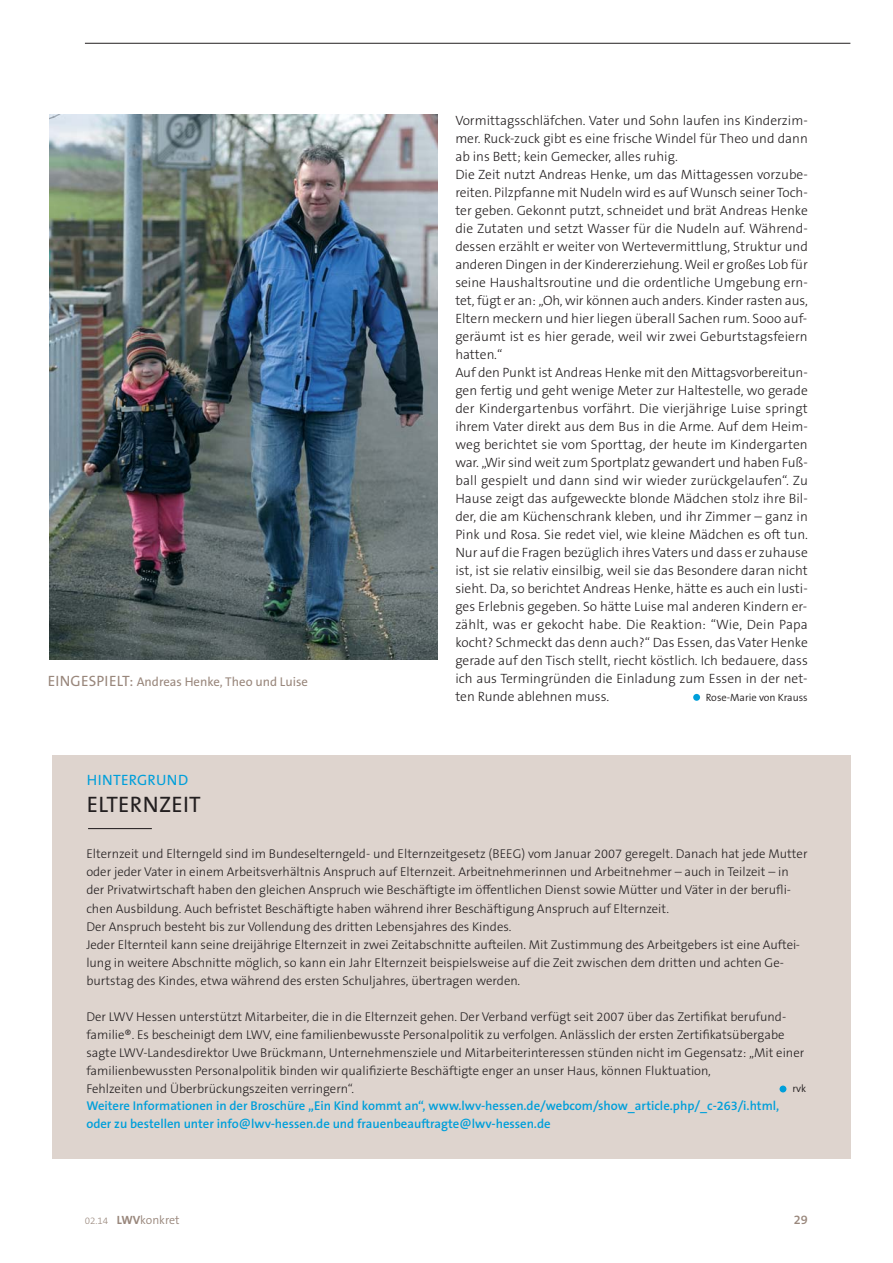
<style>
.page{position:relative;width:893px;height:1263px;background:#fff}
.page>*{position:absolute;margin:0;border:0;box-sizing:border-box;transform-origin:0 0}
.t1{font:22.5px "The Sans B W5 Plain";letter-spacing:.015em;color:#231f20}
.t2{font:15px "The Sans B W5 Plain";letter-spacing:.015em;color:#009fda}
.t3{font:300 13.5px/18px "The Sans B W3";color:#231f20}
.t4{font:300 12.75px/18px "The Sans B W3";color:#231f20}
.t5{font:600 12.75px/18px "The Sans B W6";color:#009fda}
.t6{font:12.75px "The Sans B W5 Plain";color:#99877c}
.t7{font:600 12.75px "The Sans B W6";color:#99877c}
.t8{font:300 12px "The Sans B W4";color:#99877c}
.t9{font:300 10.5px "The Sans B W4";color:#231f20}
.s1{font-size:15px}
.s2{font-family:"The Sans B W3";font-size:9.75px}
.s3{font-family:"The Sans B W7";font-weight:700}
</style>
<div class="page">
<hr style="left:85px;top:43px;width:765px;height:1px;background:#231f20">
<div style="left:693px;top:694px;width:7px;height:7px;background:#009fda;border-radius:50%"></div>
<div style="left:52px;top:756px;width:798px;height:403px;background:#ded4ce"></div>
<div style="left:779px;top:1086px;width:7px;height:6px;background:#009fda;border-radius:50%"></div>
<hr style="left:88px;top:828px;width:64px;height:1px;background:#231f20">
<img style="left:49px;top:115px;width:388px;height:545px">
<p class="t6" style="left:48px;top:677px;width:262px"><span class="s1">EINGESPIELT:</span> Andreas Henke, Theo und Luise</p>
<p class="t2" style="left:87px;top:774px;width:103px">HINTERGRUND</p>
<h1 class="t1" style="left:87px;top:796px;width:116px">ELTERNZEIT</h1>
<p class="t3" style="left:455px;top:113px;width:354px">Vormittagsschläfchen. Vater und Sohn laufen ins Kinderzim&shy;mer. Ruck-zuck gibt es eine frische Windel für Theo und dann ab ins Bett; kein Gemecker, alles ruhig.<br>Die Zeit nutzt Andreas Henke, um das Mittagessen vorzube&shy;reiten. Pilzpfanne mit Nudeln wird es auf Wunsch seiner Toch&shy;ter geben. Gekonnt putzt, schneidet und brät Andreas Henke die Zutaten und setzt Wasser für die Nudeln auf. Während&shy;dessen erzählt er weiter von Wertevermittlung, Struktur und anderen Dingen in der Kindererziehung. Weil er großes Lob für seine Haushaltsroutine und die ordentliche Umgebung ern&shy;tet, fügt er an: „Oh, wir können auch anders. Kinder rasten aus, Eltern meckern und hier liegen überall Sachen rum. Sooo auf&shy;geräumt ist es hier gerade, weil wir zwei Geburtstagsfeiern hatten.“<br>Auf den Punkt ist Andreas Henke mit den Mittagsvorbereitun&shy;gen fertig und geht wenige Meter zur Haltestelle, wo gerade der Kindergartenbus vorfährt. Die vierjährige Luise springt ihrem Vater direkt aus dem Bus in die Arme. Auf dem Heim&shy;weg berichtet sie vom Sporttag, der heute im Kindergarten war. „Wir sind weit zum Sportplatz gewandert und haben Fuß&shy;ball gespielt und dann sind wir wieder zurückgelaufen“. Zu Hause zeigt das aufgeweckte blonde Mädchen stolz ihre Bil&shy;der, die am Küchenschrank kleben, und ihr Zimmer – ganz in Pink und Rosa. Sie redet viel, wie kleine Mädchen es oft tun.<br>Nur auf die Fragen bezüglich ihres Vaters und dass er zuhause ist, ist sie relativ einsilbig, weil sie das Besondere daran nicht sieht. Da, so berichtet Andreas Henke, hätte es auch ein lusti&shy;ges Erlebnis gegeben. So hätte Luise mal anderen Kindern er&shy;zählt, was er gekocht habe. Die Reaktion: “Wie, Dein Papa kocht? Schmeckt das denn auch?“ Das Essen, das Vater Henke gerade auf den Tisch stellt, riecht köstlich. Ich bedauere, dass ich aus Termingründen die Einladung zum Essen in der net&shy;ten Runde ablehnen muss.</p>
<p class="t9" style="left:706px;top:693px;width:103px">Rose-Marie von Krauss</p>
<p class="t4" style="left:86px;top:846px;width:723px">Elternzeit und Elterngeld sind im Bundeselterngeld- und Elternzeitgesetz (BEEG) vom Januar 2007 geregelt. Danach hat jede Mutter oder jeder Vater in einem Arbeitsverhältnis Anspruch auf Elternzeit. Arbeitnehmerinnen und Arbeitnehmer – auch in Teilzeit – in der Privatwirtschaft haben den gleichen Anspruch wie Beschäftigte im öffentlichen Dienst sowie Mütter und Väter in der berufli&shy;chen Ausbildung. Auch befristet Beschäftigte haben während ihrer Beschäftigung Anspruch auf Elternzeit.<br>Der Anspruch besteht bis zur Vollendung des dritten Lebensjahres des Kindes.<br>Jeder Elternteil kann seine dreĳährige Elternzeit in zwei Zeitabschnitte aufteilen. Mit Zustimmung des Arbeitgebers ist eine Auftei&shy;lung in weitere Abschnitte möglich, so kann ein Jahr Elternzeit beispielsweise auf die Zeit zwischen dem dritten und achten Ge&shy;burtstag des Kindes, etwa während des ersten Schuljahres, übertragen werden.</p>
<p class="t4" style="left:86px;top:1008px;width:719px">Der LWV Hessen unterstützt Mitarbeiter, die in die Elternzeit gehen. Der Verband verfügt seit 2007 über das Zertifikat berufund&shy;familie®. Es bescheinigt dem LWV, eine familienbewusste Personalpolitik zu verfolgen. Anlässlich der ersten Zertifikatsübergabe sagte LWV-Landesdirektor Uwe Brückmann, Unternehmensziele und Mitarbeiterinteressen stünden nicht im Gegensatz: „Mit einer familienbewussten Personalpolitik binden wir qualifizierte Beschäftigte enger an unser Haus, können Fluktuation,<br>Fehlzeiten und Überbrückungszeiten verringern“.</p>
<p class="t9" style="left:792px;top:1085px;width:15px">rvk</p>
<p class="t5" style="left:86px;top:1098px;width:694px">Weitere Informationen in der Broschüre „Ein Kind kommt an“, www.lwv-hessen.de/webcom/show_article.php/_c-263/i.html, oder zu bestellen unter info@lwv-hessen.de und frauenbeauftragte@lwv-hessen.de</p>
<p class="t8" style="left:85px;top:1216px;width:96px"><span class="s2">02.14</span> <span class="s3">LWV</span>konkret</p>
<p class="t7" style="left:794px;top:1215px;width:16px">29</p>
</div>
